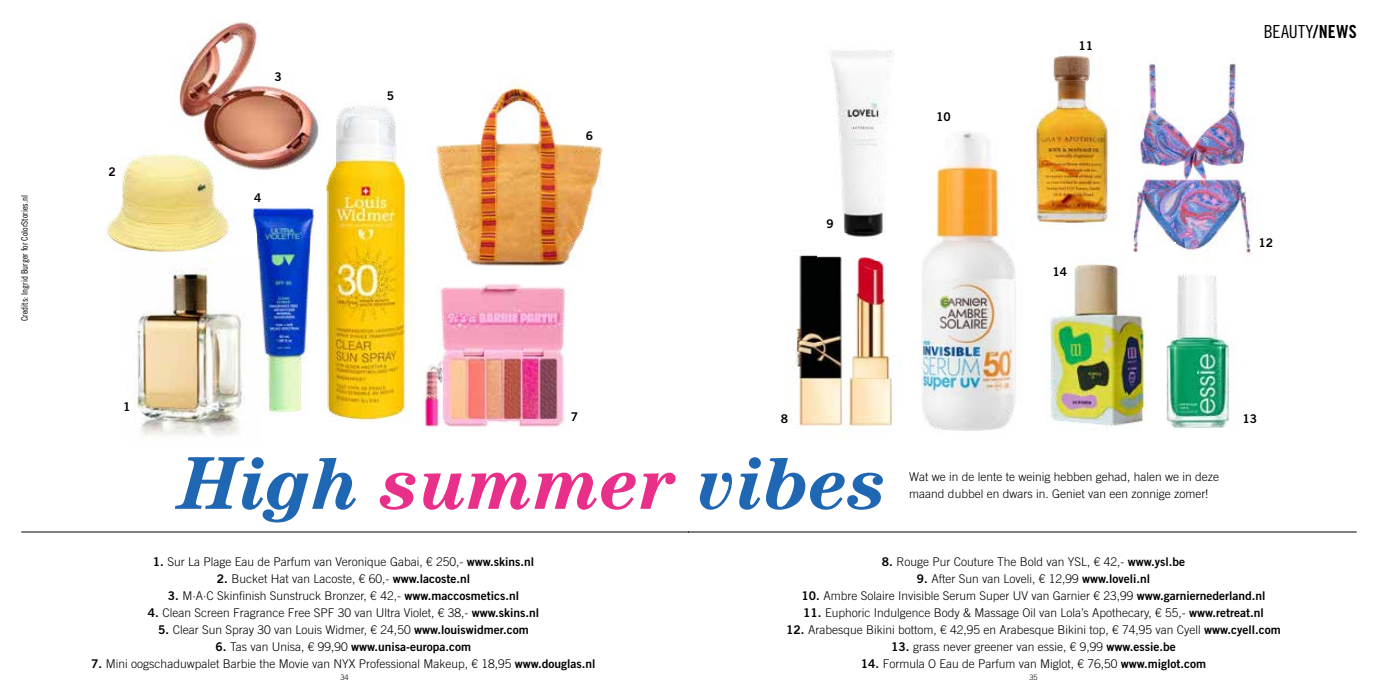
<style>
.page{position:relative;width:1378px;height:689px;background:#fff}
.page>*{position:absolute;margin:0;border:0;box-sizing:border-box;transform-origin:0 0}
.t1{font:italic 700 75px "Century Std";color:#1f67b3}
.t2{font:18px "Trade Gothic LT Std Cn 18";letter-spacing:.01em;color:#000}
.t3{font:300 12px/17px "Trade Gothic LT Std";color:#000}
.t4{font:12px "Trade Gothic LT Std Bd 2";color:#000}
.t5{font:9px "Trade Gothic LT Std Cn 18";color:#000}
.t6{font:300 7.5px "Trade Gothic LT Std";color:#000}
.s1{font-family:"Trade Gothic LT Std Bd Cn 20"}
.s2{color:#e8308a}
.s3{font-family:"Trade Gothic LT Std Bd 2";font-weight:400}
.s4{font-family:"Trade Gothic LT Std";font-weight:300}
</style>
<div class="page">
<hr style="left:21px;top:531px;width:668px;height:1px;background:#000">
<img style="left:325px;top:105px;width:84px;height:317px">
<img style="left:127px;top:293px;width:118px;height:144px">
<img style="left:256px;top:191px;width:72px;height:231px">
<img style="left:256px;top:259px;width:3px;height:163px">
<img style="left:424px;top:284px;width:142px;height:143px">
<img style="left:435px;top:79px;width:168px;height:187px">
<img style="left:104px;top:154px;width:128px;height:104px">
<img style="left:169px;top:259px;width:43px;height:34px">
<img style="left:252px;top:208px;width:4px;height:19px">
<img style="left:178px;top:21px;width:132px;height:149px">
<img style="left:310px;top:105px;width:26px;height:79px">
<img style="left:157px;top:142px;width:99px;height:42px">
<img style="left:1044px;top:263px;width:102px;height:164px">
<hr style="left:689px;top:531px;width:667px;height:1px;background:#000">
<img style="left:922px;top:132px;width:94px;height:299px">
<img style="left:830px;top:50px;width:63px;height:184px">
<img style="left:793px;top:234px;width:129px;height:197px">
<img style="left:1166px;top:274px;width:68px;height:154px">
<img style="left:1032px;top:55px;width:86px;height:168px">
<img style="left:1132px;top:189px;width:120px;height:67px">
<img style="left:1123px;top:242px;width:52px;height:31px">
<img style="left:1140px;top:63px;width:106px;height:126px">
<p class="t5" style="left:19px;top:321px;width:127px;rotate:-90deg">Credits: Ingrid Burger for ColorStories.nl</p>
<p class="t4" style="left:109px;top:164px;width:9px">2</p>
<p class="t4" style="left:274px;top:69px;width:9px">3</p>
<p class="t4" style="left:254px;top:190px;width:9px">4</p>
<p class="t4" style="left:387px;top:88px;width:9px">5</p>
<p class="t4" style="left:586px;top:128px;width:9px">6</p>
<p class="t4" style="left:826px;top:216px;width:9px">9</p>
<p class="t4" style="left:936px;top:110px;width:16px">10</p>
<p class="t4" style="left:1078px;top:38px;width:16px">11</p>
<p class="t4" style="left:1052px;top:264px;width:16px">14</p>
<h2 class="t2" style="left:1263px;top:21px;width:94px">BEAUTY<span class="s1">/NEWS</span></h2>
<p class="t4" style="left:1258px;top:235px;width:16px">12</p>
<p class="t4" style="left:123px;top:399px;width:9px">1</p>
<p class="t4" style="left:571px;top:409px;width:9px">7</p>
<p class="t4" style="left:781px;top:411px;width:9px">8</p>
<p class="t4" style="left:1242px;top:411px;width:16px">13</p>
<h1 class="t1" style="left:180px;top:439px;width:710px">High <span class="s2">summer</span> vibes</h1>
<p class="t3" style="left:909px;top:468px;width:311px">Wat we in de lente te weinig hebben gehad, halen we in deze maand dubbel en dwars in. Geniet van een zonnige zomer!</p>
<p class="t3" style="left:153px;top:553px;width:383px"><span class="s3">1.</span> Sur La Plage Eau de Parfum van Veronique Gabai, € 250,- <span class="s3">www.skins.nl</span></p>
<p class="t3" style="left:217px;top:570px;width:255px"><span class="s3">2.</span> Bucket Hat van Lacoste, € 60,- <span class="s3">www.lacoste.nl</span></p>
<p class="t3" style="left:168px;top:587px;width:353px"><span class="s3">3.</span> M·A·C Skinfinish Sunstruck Bronzer, € 42,- <span class="s3">www.maccosmetics.nl</span></p>
<p class="t3" style="left:148px;top:604px;width:393px"><span class="s3">4.</span> Clean Screen Fragrance Free SPF 30 van Ultra Violet, € 38,- <span class="s3">www.skins.nl</span></p>
<p class="t3" style="left:158px;top:621px;width:372px"><span class="s3">5.</span> Clear Sun Spray 30 van Louis Widmer, € 24,50 <span class="s3">www.louiswidmer.com</span></p>
<p class="t4" style="left:216px;top:639px;width:257px">6. <span class="s4">Tas van Unisa, € 99,90</span> www.unisa-europa.com</p>
<p class="t3" style="left:91px;top:655px;width:506px"><span class="s3">7.</span> Mini oogschaduwpalet Barbie the Movie van NYX Professional Makeup, € 18,95 <span class="s3">www.douglas.nl</span></p>
<p class="t3" style="left:882px;top:553px;width:305px"><span class="s3">8.</span> Rouge Pur Couture The Bold van YSL, € 42,- <span class="s3">www.ysl.be</span></p>
<p class="t3" style="left:917px;top:570px;width:235px"><span class="s3">9.</span> After Sun van Loveli, € 12,99 <span class="s3">www.loveli.nl</span></p>
<p class="t3" style="left:801px;top:587px;width:466px"><span class="s3">10.</span> Ambre Solaire Invisible Serum Super UV van Garnier € 23,99 <span class="s3">www.garniernederland.nl</span></p>
<p class="t3" style="left:803px;top:604px;width:462px"><span class="s3">11.</span> Euphoric Indulgence Body &amp; Massage Oil van Lola’s Apothecary, € 55,- <span class="s3">www.retreat.nl</span></p>
<p class="t3" style="left:786px;top:621px;width:496px"><span class="s3">12.</span> Arabesque Bikini bottom, € 42,95 en Arabesque Bikini top, € 74,95 van Cyell <span class="s3">www.cyell.com</span></p>
<p class="t3" style="left:891px;top:638px;width:286px"><span class="s3">13.</span> grass never greener van essie, € 9,99 <span class="s3">www.essie.be</span></p>
<p class="t3" style="left:861px;top:655px;width:347px"><span class="s3">14.</span> Formula O Eau de Parfum van Miglot, € 76,50 <span class="s3">www.miglot.com</span></p>
<p class="t6" style="left:340px;top:672px;width:10px">34</p>
<p class="t6" style="left:1029px;top:672px;width:10px">35</p>
</div>
